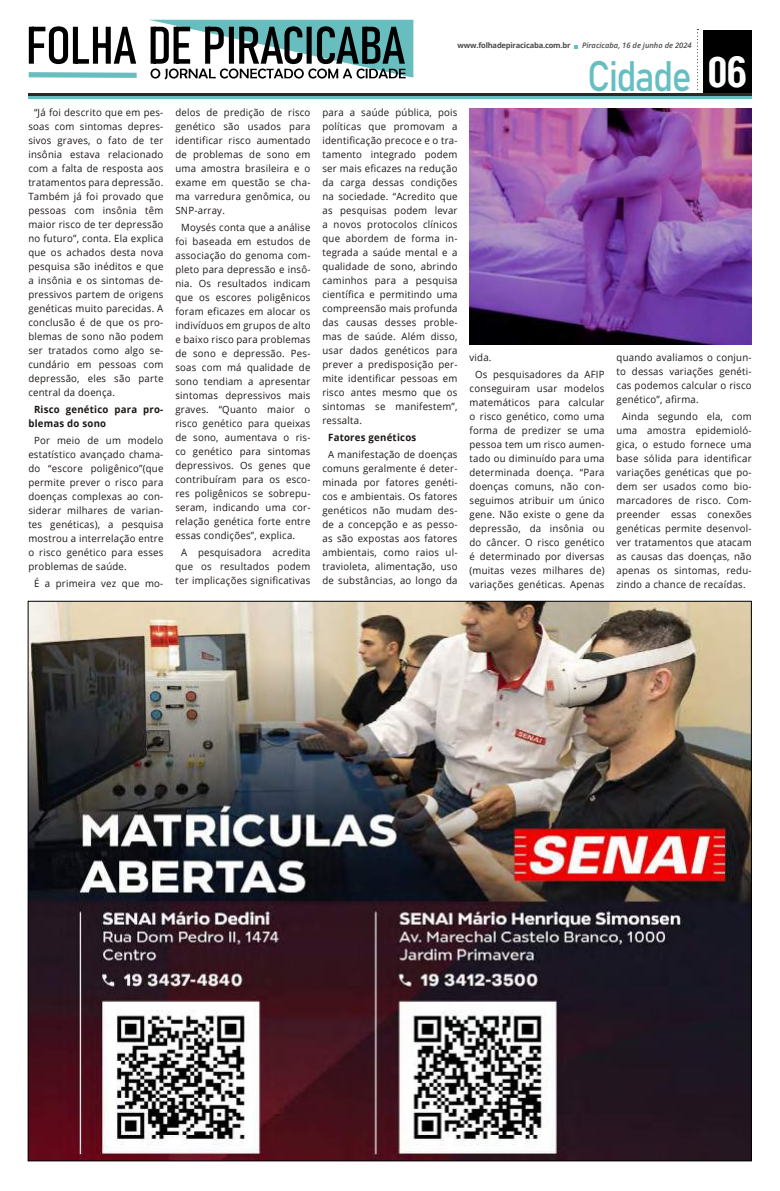
<style>
.page{position:relative;width:780px;height:1191px;background:#fff}
.page>*{position:absolute;margin:0;border:0;box-sizing:border-box;transform-origin:0 0}
.t1{font:42.1px "Bahnschrift";letter-spacing:-.045em;color:#67bec0;scale:.89 1}
.t2{font:10px/14px "Open Sans";letter-spacing:.025em;color:#1b1715;text-align:justify;scale:.96 1}
.t3{font:700 10px/14px "Open Sans";letter-spacing:.025em;color:#1b1715;scale:.96 1}
.t4{font:700 7.6px "Open Sans";letter-spacing:-.025em;color:#4a4948}
.t5{font:italic 600 7.6px "Open Sans";color:#4a4948}
.s1{font-family:"Arena Condensed";font-weight:700;font-size:40.6px;color:#fff}
</style>
<div class="page">
<div style="left:703px;top:31px;width:48px;height:64px;background:#000"></div>
<hr style="left:28px;top:97px;width:723px;height:2px;background:#67bec0">
<hr style="left:28px;top:93px;width:723px;height:3px;background:#2c2824">
<svg style="left:697px;top:29px;width:1px;height:61px"></svg>
<svg style="left:574px;top:45px;width:3px;height:4px"></svg>
<svg style="left:28px;top:20px;width:385px;height:59px"></svg>
<img style="left:30px;top:603px;width:719px;height:556px">
<img style="left:469px;top:109px;width:282px;height:235px">
<p class="t2" style="left:28px;top:105px;width:142px;text-indent:6px">“Já foi descrito que em pes&shy;soas com sintomas depres&shy;sivos graves, o fato de ter insônia estava relacionado com a falta de resposta aos tratamentos para depressão.<br>Também já foi provado que pessoas com insônia têm maior risco de ter depressão no futuro”, conta. Ela explica que os achados desta nova pesquisa são inéditos e que a insônia e os sintomas de&shy;pressivos partem de origens genéticas muito parecidas. A conclusão é de que os pro&shy;blemas de sono não podem ser tratados como algo se&shy;cundário em pessoas com depressão, eles são parte central da doença.</p>
<p class="t3" style="left:28px;top:402px;width:142px;text-indent:6px">Risco genético para pro&shy;blemas do sono</p>
<p class="t2" style="left:28px;top:433px;width:142px;text-indent:6px">Por meio de um modelo estatístico avançado chama&shy;do “escore poligênico”(que permite prever o risco para doenças complexas ao con&shy;siderar milhares de varian&shy;tes genéticas), a pesquisa mostrou a interrelação entre o risco genético para esses problemas de saúde.</p>
<p class="t2" style="left:34px;top:576px;width:136px">É a primeira vez que mo-</p>
<p class="t2" style="left:175px;top:105px;width:142px">delos de predição de risco genético são usados para identificar risco aumentado de problemas de sono em uma amostra brasileira e o exame em questão se cha&shy;ma varredura genômica, ou SNP-array.</p>
<p class="t2" style="left:175px;top:220px;width:142px;text-indent:6px">Moysés conta que a análise foi baseada em estudos de associação do genoma com&shy;pleto para depressão e insô&shy;nia. Os resultados indicam que os escores poligênicos foram eficazes em alocar os indivíduos em grupos de alto e baixo risco para problemas de sono e depressão. Pes&shy;soas com má qualidade de sono tendiam a apresentar sintomas depressivos mais graves. “Quanto maior o risco genético para queixas de sono, aumentava o ris&shy;co genético para sintomas depressivos. Os genes que contribuíram para os esco&shy;res poligênicos se sobrepu&shy;seram, indicando uma cor&shy;relação genética forte entre essas condições”, explica.</p>
<p class="t2" style="left:175px;top:545px;width:142px;text-align:center">A pesquisadora acredita que os resultados podem ter implicações significativas</p>
<p class="t4" style="left:457px;top:40px;width:114px">www.folhadepiracicaba.com.br</p>
<p class="t5" style="left:582px;top:40px;width:111px">Piracicaba, 16 de junho de 2024</p>
<p class="t2" style="left:322px;top:105px;width:142px">para a saúde pública, pois políticas que promovam a identificação precoce e o tra&shy;tamento integrado podem ser mais eficazes na redução da carga dessas condições na sociedade. “Acredito que as pesquisas podem levar a novos protocolos clínicos que abordem de forma in&shy;tegrada a saúde mental e a qualidade de sono, abrindo caminhos para a pesquisa científica e permitindo uma compreensão mais profunda das causas desses proble&shy;mas de saúde. Além disso, usar dados genéticos para prever a predisposição per&shy;mite identificar pessoas em risco antes mesmo que os sintomas se manifestem”, ressalta.</p>
<p class="t3" style="left:328px;top:430px;width:93px">Fatores genéticos</p>
<p class="t2" style="left:322px;top:447px;width:142px;text-align:center">A manifestação de doenças comuns geralmente é deter&shy;minada por fatores genéti&shy;cos e ambientais. Os fatores genéticos não mudam des&shy;de a concepção e as pesso&shy;as são expostas aos fatores ambientais, como raios ul&shy;travioleta, alimentação, uso de substâncias, ao longo da</p>
<h1 class="t1" style="left:587px;top:44px;width:181px">Cidade <span class="s1">06</span></h1>
<p class="t2" style="left:475px;top:348px;width:136px;line-height:16.8px;text-indent:-6px">vida.<br>Os pesquisadores da AFIP</p>
<p class="t2" style="left:469px;top:381px;width:142px">conseguiram usar modelos matemáticos para calcular o risco genético, como uma forma de predizer se uma pessoa tem um risco aumen&shy;tado ou diminuído para uma determinada doença. “Para doenças comuns, não con&shy;seguimos atribuir um único gene. Não existe o gene da depressão, da insônia ou do câncer. O risco genético é determinado por diversas (muitas vezes milhares de) variações genéticas. Apenas</p>
<p class="t2" style="left:616px;top:350px;width:142px">quando avaliamos o conjun&shy;to dessas variações genéti&shy;cas podemos calcular o risco genético”, afirma.</p>
<p class="t2" style="left:616px;top:409px;width:142px;text-indent:6px">Ainda segundo ela, com uma amostra epidemioló&shy;gica, o estudo fornece uma base sólida para identificar variações genéticas que po&shy;dem ser usados como bio&shy;marcadores de risco. Com&shy;preender essas conexões genéticas permite desenvol&shy;ver tratamentos que atacam as causas das doenças, não apenas os sintomas, redu&shy;zindo a chance de recaídas.</p>
</div>
